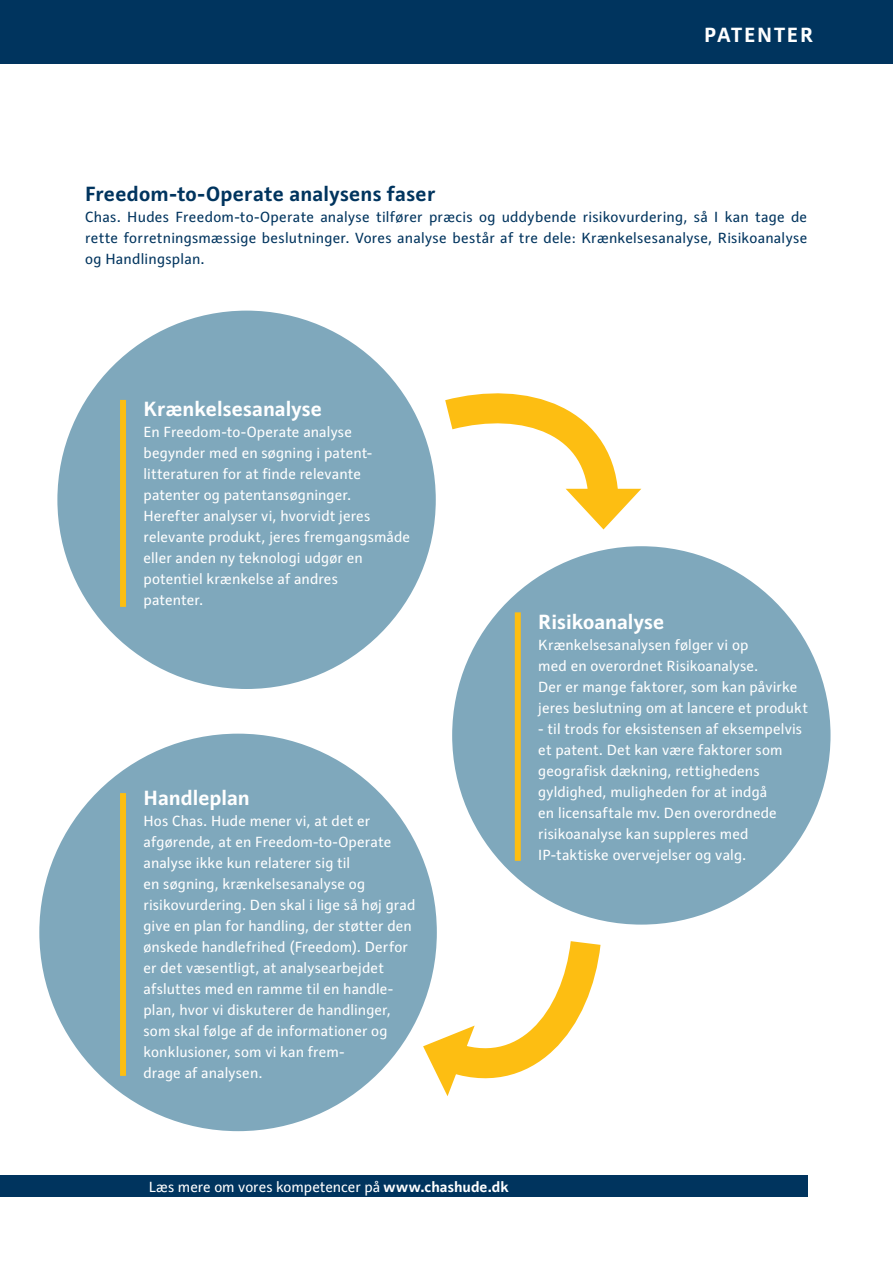
<style>
.page{position:relative;width:893px;height:1263px;background:#fff}
.page>*{position:absolute;margin:0;border:0;box-sizing:border-box;transform-origin:0 0}
.t1{font:700 21px "Raldo";color:#fff}
.t2{font:700 21px "Raldo";letter-spacing:.01em;color:#00345e}
.t3{font:700 21px "Raldo";letter-spacing:.085em;color:#fff}
.t4{font:15px/21px "Raldo";letter-spacing:.005em;color:#fff}
.t5{font:15px/21px "Raldo";letter-spacing:.015em;color:#00345e;text-align:justify}
.s1{font-weight:700}
</style>
<div class="page">
<div style="left:0;top:0;width:893px;height:64px;background:#00345e"></div>
<div style="left:0;top:1176px;width:808px;height:21px;background:#00345e"></div>
<svg style="left:412px;top:393px;width:229px;height:139px"></svg>
<svg style="left:409px;top:910px;width:210px;height:186px"></svg>
<div style="left:39px;top:734px;width:398px;height:397px;background:#7fa8bc;border-radius:50%"></div>
<div style="left:120px;top:793px;width:6px;height:283px;background:#fdbe12"></div>
<div style="left:57px;top:311px;width:379px;height:378px;background:#7fa8bc;border-radius:50%"></div>
<div style="left:120px;top:400px;width:6px;height:207px;background:#fdbe12"></div>
<div style="left:452px;top:546px;width:378px;height:378px;background:#7fa8bc;border-radius:50%"></div>
<div style="left:515px;top:612px;width:6px;height:249px;background:#fdbe12"></div>
<h1 class="t3" style="left:704px;top:22px;width:111px">PATENTER</h1>
<h1 class="t2" style="left:85px;top:181px;width:352px">Freedom-to-Operate analysens faser</h1>
<p class="t5" style="left:85px;top:206px;width:724px">Chas. Hudes Freedom-to-Operate analyse tilfører præcis og uddybende risikovurdering, så I kan tage de rette forretningsmæssige beslutninger. Vores analyse består af tre dele: Krænkelsesanalyse, Risikoanalyse og Handlingsplan.</p>
<h1 class="t1" style="left:144px;top:395px;width:180px">Krænkelsesanalyse</h1>
<p class="t4" style="left:144px;top:421px;width:268px">En Freedom-to-Operate analyse begynder med en søgning i patent&shy;litteraturen for at finde relevante patenter og patentansøgninger.<br>Herefter analyser vi, hvorvidt jeres relevante produkt, jeres fremgangsmåde eller anden ny teknologi udgør en potentiel krænkelse af andres<br>patenter.</p>
<h1 class="t1" style="left:144px;top:785px;width:108px">Handleplan</h1>
<p class="t4" style="left:144px;top:810px;width:273px">Hos Chas. Hude mener vi, at det er afgørende, at en Freedom-to-Operate analyse ikke kun relaterer sig til<br>en søgning, krænkelsesanalyse og risikovurdering. Den skal i lige så høj grad give en plan for handling, der støtter den ønskede handlefrihed (Freedom). Derfor er det væsentligt, at analysearbejdet afsluttes med en ramme til en handle&shy;plan, hvor vi diskuterer de handlinger, som skal følge af de informationer og konklusioner, som vi kan frem-<br>drage af analysen.</p>
<h1 class="t1" style="left:538px;top:609px;width:128px">Risikoanalyse</h1>
<p class="t4" style="left:538px;top:635px;width:271px">Krænkelsesanalysen følger vi op<br>med en overordnet Risikoanalyse.<br>Der er mange faktorer, som kan påvirke jeres beslutning om at lancere et produkt</p>
<p class="t4" style="left:538px;top:719px;width:265px">- til trods for eksistensen af eksempelvis et patent. Det kan være faktorer som geografisk dækning, rettighedens gyldighed, muligheden for at indgå<br>en licensaftale mv. Den overordnede risikoanalyse kan suppleres med IP-taktiske overvejelser og valg.</p>
<p class="t4" style="left:149px;top:1176px;width:361px">Læs mere om vores kompetencer på <span class="s1">www.chashude.dk</span></p>
</div>
